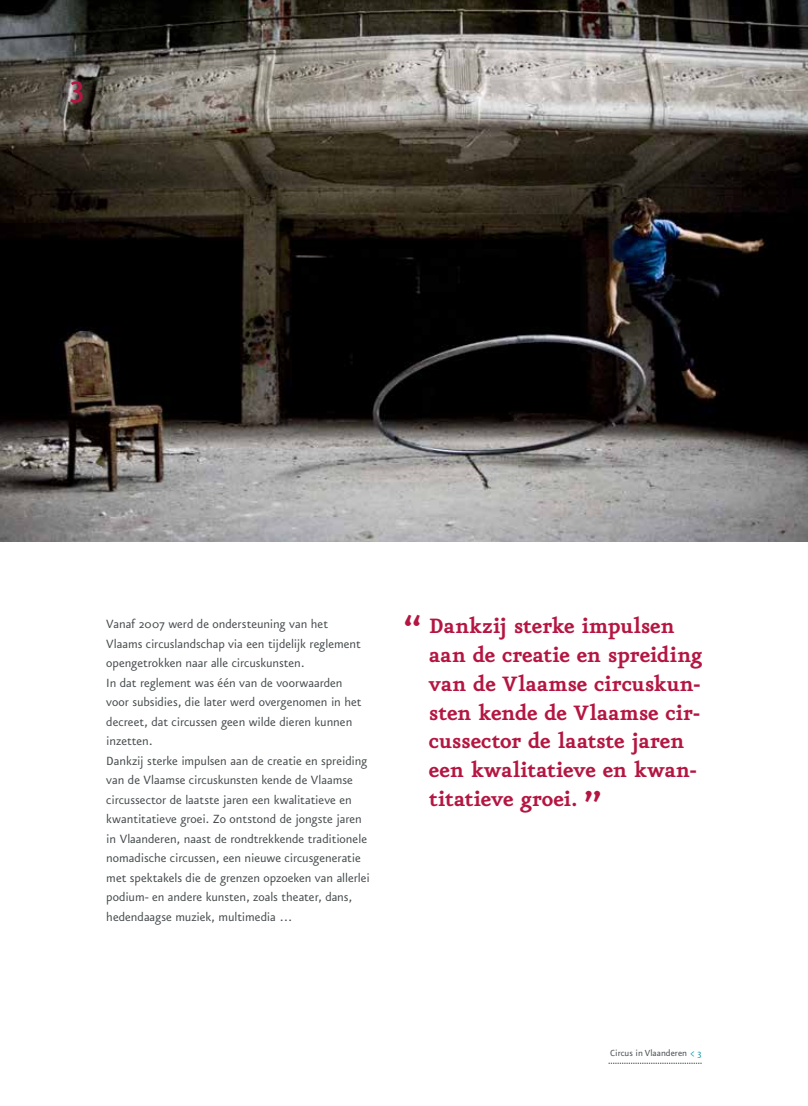
<style>
.page{position:relative;width:808px;height:1106px;background:#fff}
.page>*{position:absolute;margin:0;border:0;box-sizing:border-box;transform-origin:0 0}
.t1{font:700 42px "Eureka";color:#b41641}
.t2{font:500 36px "Eureka Sans";color:#b41641}
.t3{font:700 24.9px/28.8px "Eureka";letter-spacing:-.015em;color:#b41641}
.t4{font:14.25px/19.5px "Eureka Sans";letter-spacing:-.005em;color:#464b4d}
.t5{font:10.5px "Eureka Sans";color:#464b4d}
.s1{font-family:"Eureka";color:#0094a7}
</style>
<div class="page">
<img style="left:0;top:0;width:808px;height:541px">
<svg style="left:608px;top:1063px;width:94px;height:1px"></svg>
<h2 class="t2" style="left:69px;top:68px;width:17px">3</h2>
<p class="t4" style="left:106px;top:614px;width:265px">Vanaf 2007 werd de ondersteuning van het<br>Vlaams circuslandschap via een tijdelijk reglement opengetrokken naar alle circuskunsten.<br>In dat reglement was één van de voorwaarden<br>voor subsidies, die later werd overgenomen in het decreet, dat circussen geen wilde dieren kunnen inzetten.<br>Dankzij sterke impulsen aan de creatie en spreiding van de Vlaamse circuskunsten kende de Vlaamse circussector de laatste jaren een kwalitatieve en kwantitatieve groei. Zo ontstond de jongste jaren in Vlaanderen, naast de rondtrekkende traditionele nomadische circussen, een nieuwe circusgeneratie met spektakels die de grenzen opzoeken van allerlei podium- en andere kunsten, zoals theater, dans, hedendaagse muziek, multimedia …</p>
<h1 class="t1" style="left:403px;top:614px;width:21px">“</h1>
<h3 class="t3" style="left:429px;top:612px;width:275px">Dankzij sterke impulsen aan de creatie en spreiding van de Vlaamse circuskun&shy;sten kende de Vlaamse cir&shy;cussector de laatste jaren een kwalitatieve en kwan&shy;titatieve groei.</h3>
<h1 class="t1" style="left:583px;top:789px;width:21px">”</h1>
<p class="t5" style="left:610px;top:1048px;width:93px">Circus in Vlaanderen <span class="s1">&lt; 3</span></p>
</div>
